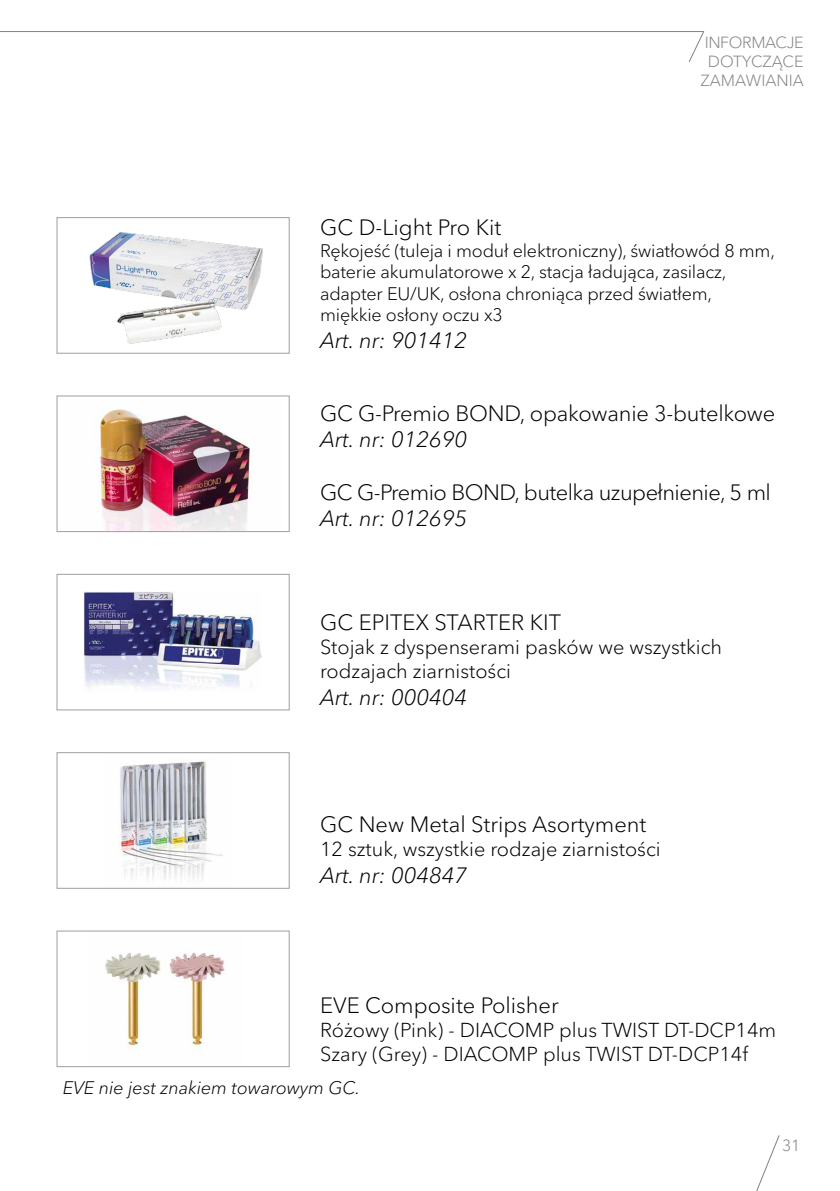
<style>
.page{position:relative;width:840px;height:1191px;background:#fff}
.page>*{position:absolute;margin:0;border:0;box-sizing:border-box;transform-origin:0 0}
.t1{font:300 22px "Avenir Next Cyr";letter-spacing:-.01em;color:#000}
.t2{font:italic 300 22px "Avenir Next Cyr";color:#000}
.t3{font:300 20px/24px "Avenir Next Cyr";color:#000}
.t4{font:300 18px/21.6px "Avenir Next Cyr";letter-spacing:-.01em;color:#000}
.t5{font:italic 300 18px "Avenir Next Cyr";color:#000}
.t6{font:300 16px/19.2px "Avenir Next Cyr";letter-spacing:-.01em;color:#808285;text-align:center}
</style>
<div class="page">
<svg style="left:756px;top:1135px;width:23px;height:56px"></svg>
<hr style="left:0;top:31px;width:703px;height:1px;background:#808285">
<svg style="left:688px;top:31px;width:16px;height:31px"></svg>
<img style="left:96px;top:409px;width:154px;height:121px">
<div style="left:57px;top:396px;width:232px;height:136px;border:1px solid #9d9fa2"></div>
<img style="left:89px;top:231px;width:174px;height:113px">
<div style="left:57px;top:217px;width:232px;height:136px;border:1px solid #9d9fa2"></div>
<img style="left:83px;top:591px;width:178px;height:98px">
<div style="left:57px;top:574px;width:232px;height:136px;border:1px solid #9d9fa2"></div>
<img style="left:118px;top:761px;width:105px;height:119px">
<div style="left:57px;top:752px;width:232px;height:136px;border:1px solid #9d9fa2"></div>
<img style="left:104px;top:952px;width:121px;height:94px">
<div style="left:57px;top:930px;width:232px;height:137px;border:1px solid #9d9fa2"></div>
<p class="t6" style="left:700px;top:32px;width:105px">INFORMACJE<br>DOTYCZĄCE<br>ZAMAWIANIA</p>
<p class="t1" style="left:320px;top:214px;width:183px">GC D-Light Pro Kit</p>
<p class="t4" style="left:320px;top:239px;width:456px">Rękojeść (tuleja i moduł elektroniczny), światłowód 8 mm, baterie akumulatorowe x 2, stacja ładująca, zasilacz, adapter EU/UK, osłona chroniąca przed światłem, miękkie osłony oczu x3</p>
<p class="t2" style="left:320px;top:327px;width:148px">Art. nr: 901412</p>
<p class="t1" style="left:320px;top:400px;width:456px">GC G-Premio BOND, opakowanie 3-butelkowe</p>
<p class="t2" style="left:320px;top:426px;width:148px">Art. nr: 012690</p>
<p class="t1" style="left:320px;top:479px;width:452px">GC G-Premio BOND, butelka uzupełnienie, 5 ml</p>
<p class="t2" style="left:320px;top:505px;width:148px">Art. nr: 012695</p>
<p class="t1" style="left:320px;top:609px;width:242px">GC EPITEX STARTER KIT</p>
<p class="t3" style="left:320px;top:635px;width:403px">Stojak z dyspenserami pasków we wszystkich rodzajach ziarnistości</p>
<p class="t2" style="left:320px;top:683px;width:148px">Art. nr: 000404</p>
<p class="t1" style="left:320px;top:811px;width:328px">GC New Metal Strips Asortyment</p>
<p class="t3" style="left:320px;top:837px;width:342px">12 sztuk, wszystkie rodzaje ziarnistości</p>
<p class="t2" style="left:320px;top:862px;width:148px">Art. nr: 004847</p>
<p class="t1" style="left:320px;top:992px;width:240px">EVE Composite Polisher</p>
<p class="t3" style="left:320px;top:1018px;width:457px">Różowy (Pink) - DIACOMP plus TWIST DT-DCP14m<br>Szary (Grey) - DIACOMP plus TWIST DT-DCP14f</p>
<p class="t5" style="left:63px;top:1077px;width:298px">EVE nie jest znakiem towarowym GC.</p>
<p class="t6" style="left:781px;top:1135px;width:20px">31</p>
</div>
